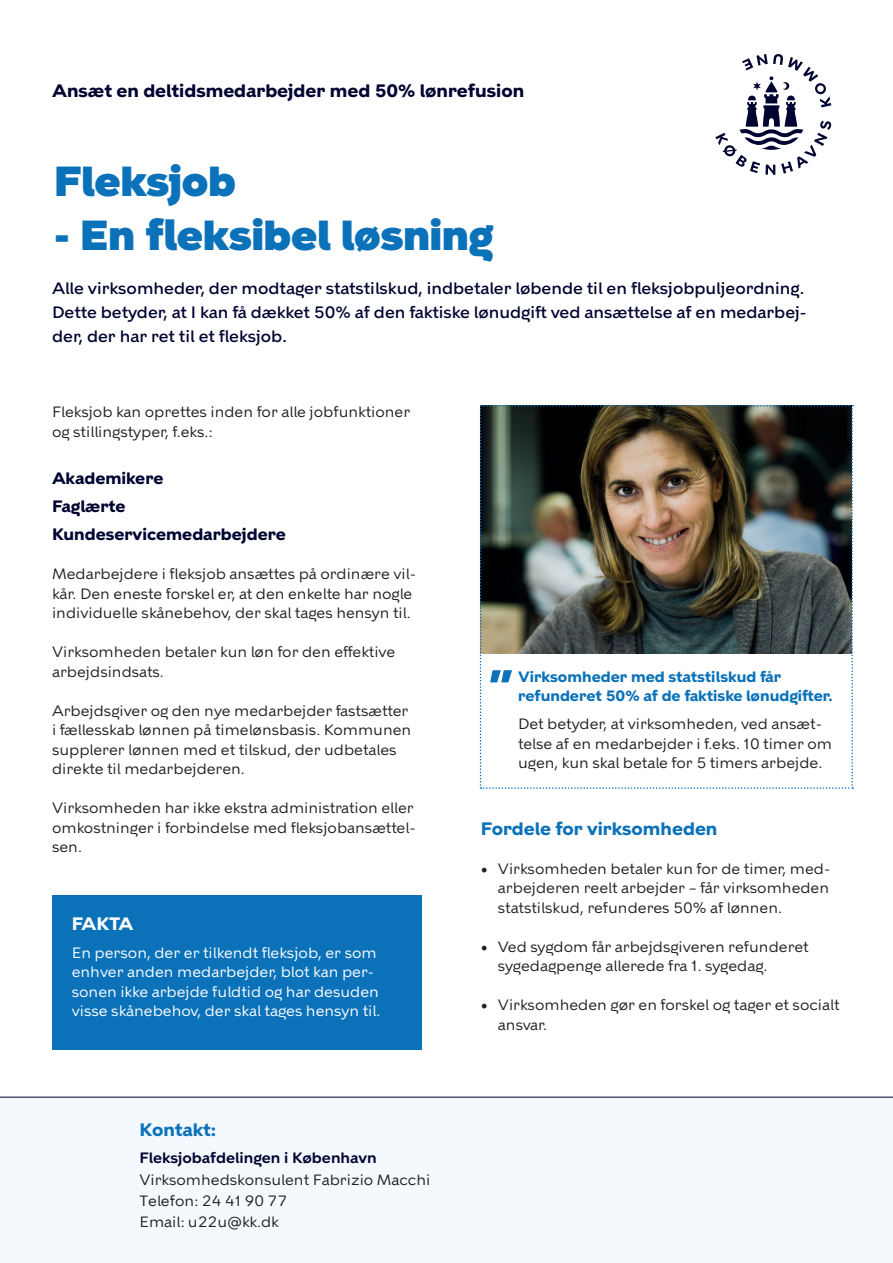
<style>
.page{position:relative;width:893px;height:1263px;background:#fff}
.page>*{position:absolute;margin:0;border:0;box-sizing:border-box;transform-origin:0 0}
.t1{font:900 42px "KBH";color:#0b72ba}
.t2{font:700 18px "KBH";color:#000430}
.t3{font:700 18px "KBH";color:#0b72ba}
.t4{font:700 18px "KBH";letter-spacing:-.05em;color:#fff}
.t5{font:500 16.5px/24px "KBH";color:#000430}
.t6{font:700 16.5px/28px "KBH";color:#000430}
.t7{font:15px/19.5px "KBH";color:#231f20}
.t8{font:15px/19.5px "KBH";color:#fff}
.t9{font:700 15px/19.5px "KBH";color:#0b72ba}
.t10{font:600 15px "KBH";color:#000430}
.s1{font-family:"Minion Pro";font-size:18px}
</style>
<div class="page">
<div style="left:0;top:1098px;width:893px;height:165px;background:#f3f9fc"></div>
<div style="left:52px;top:895px;width:369px;height:155px;background:#0b72ba"></div>
<svg style="left:715px;top:54px;width:116px;height:121px"></svg>
<hr style="left:0;top:1097px;width:893px;height:1px;background:#000430">
<img style="left:480px;top:405px;width:373px;height:384px">
<p class="t2" style="left:52px;top:80px;width:474px">Ansæt en deltidsmedarbejder med 50% lønrefusion</p>
<h1 class="t1" style="left:54px;top:156px;width:184px">Fleksjob</h1>
<h1 class="t1" style="left:54px;top:210px;width:441px">- En fleksibel løsning</h1>
<p class="t5" style="left:52px;top:276px;width:756px">Alle virksomheder, der modtager statstilskud, indbetaler løbende til en fleksjobpuljeordning.<br>Dette betyder, at I kan få dækket 50% af den faktiske lønudgift ved ansættelse af en medarbej&shy;der, der har ret til et fleksjob.</p>
<p class="t7" style="left:52px;top:402px;width:360px">Fleksjob kan oprettes inden for alle jobfunktioner og stillingstyper, f.eks.:</p>
<p class="t6" style="left:52px;top:464px;width:235px">Akademikere<br>Faglærte<br>Kundeservicemedarbejdere</p>
<p class="t7" style="left:52px;top:564px;width:365px">Medarbejdere i fleksjob ansættes på ordinære vil&shy;kår. Den eneste forskel er, at den enkelte har nogle individuelle skånebehov, der skal tages hensyn til.</p>
<p class="t7" style="left:52px;top:642px;width:345px">Virksomheden betaler kun løn for den effektive arbejdsindsats.</p>
<p class="t7" style="left:52px;top:700px;width:361px">Arbejdsgiver og den nye medarbejder fastsætter i fællesskab lønnen på timelønsbasis. Kommunen supplerer lønnen med et tilskud, der udbetales direkte til medarbejderen.</p>
<p class="t7" style="left:52px;top:798px;width:365px">Virksomheden har ikke ekstra administration eller omkostninger i forbindelse med fleksjobansættel&shy;sen.</p>
<p class="t4" style="left:72px;top:913px;width:63px">FAKTA</p>
<p class="t8" style="left:72px;top:943px;width:310px">En person, der er tilkendt fleksjob, er som enhver anden medarbejder, blot kan per&shy;sonen ikke arbejde fuldtid og har desuden visse skånebehov, der skal tages hensyn til.</p>
<p class="t3" style="left:139px;top:1119px;width:78px">Kontakt:</p>
<p class="t10" style="left:139px;top:1149px;width:239px">Fleksjobafdelingen i København</p>
<p class="t7" style="left:139px;top:1168px;width:292px;line-height:21.3px">Virksomhedskonsulent Fabrizio Macchi<br>Telefon: 24 41 90 77<br>Email: u22u@kk.dk</p>
<p class="t9" style="left:518px;top:667px;width:316px">Virksomheder med statstilskud får refunderet 50% af de faktiske lønudgifter.</p>
<p class="t7" style="left:518px;top:714px;width:315px">Det betyder, at virksomheden, ved ansæt&shy;telse af en medarbejder i f.eks. 10 timer om ugen, kun skal betale for 5 timers arbejde.</p>
<p class="t3" style="left:481px;top:817px;width:238px">Fordele for virksomheden</p>
<p class="t7" style="left:498px;top:858px;width:334px;text-align:justify;text-indent:-17px"><span class="s1">•</span> Virksomheden betaler kun for de timer, med&shy;arbejderen reelt arbejder – får virksomheden statstilskud, refunderes 50% af lønnen.</p>
<p class="t7" style="left:498px;top:936px;width:312px;text-indent:-17px"><span class="s1">•</span> Ved sygdom får arbejdsgiveren refunderet sygedagpenge allerede fra 1. sygedag.</p>
<p class="t7" style="left:498px;top:995px;width:343px;text-indent:-17px"><span class="s1">•</span> Virksomheden gør en forskel og tager et socialt ansvar.</p>
</div>
